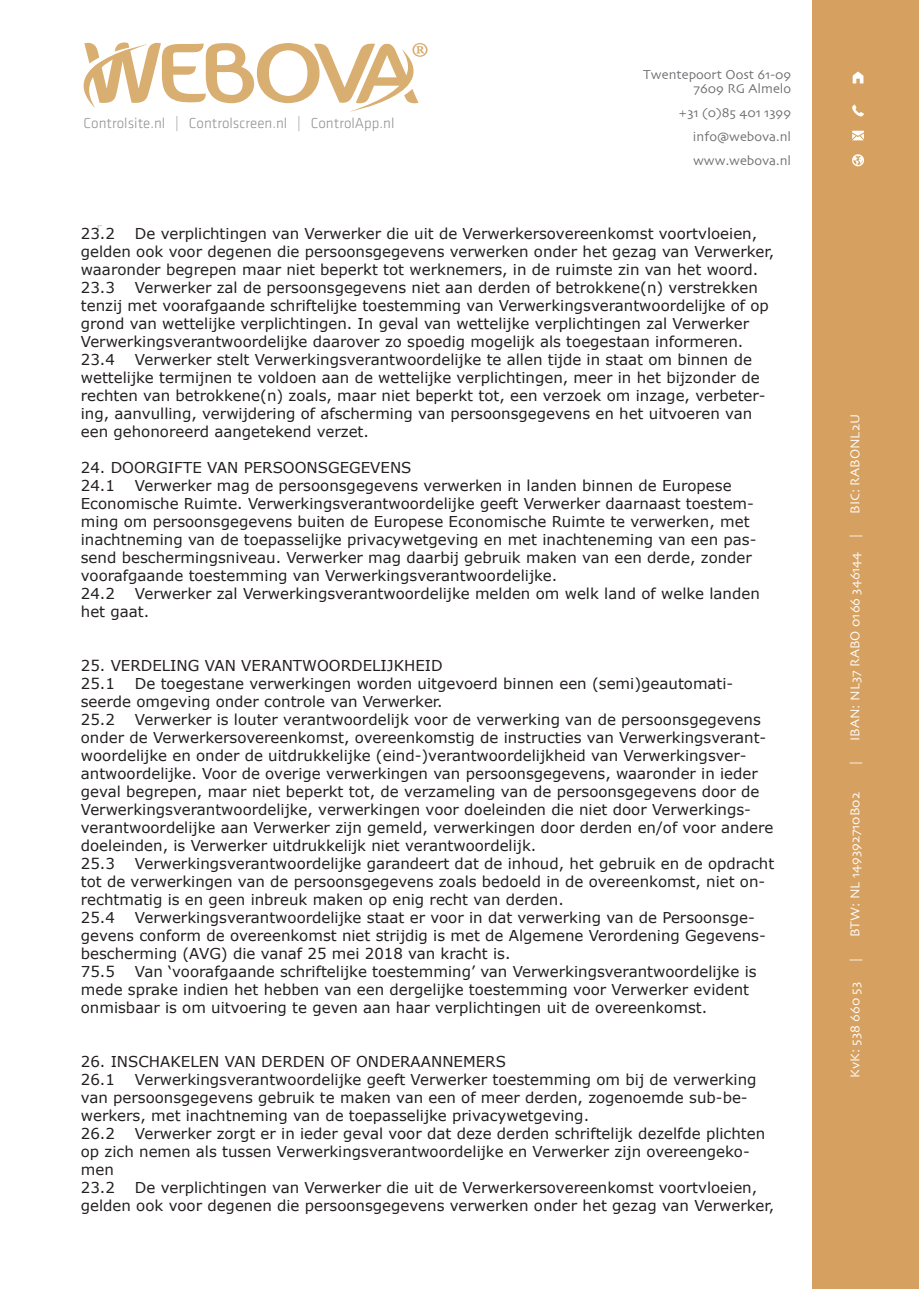
<style>
.page{position:relative;width:919px;height:1289px;background:#fff}
.page>*{position:absolute;margin:0;border:0;box-sizing:border-box;transform-origin:0 0}
.t1{font:15px/18px "Verdana";color:#231f20}
.t2{font:300 15px "Klavika";color:#8f9194}
.t3{font:13.5px "Skia Regular 1 1";color:#6c6d70}
.t4{font:13.5px "Skia Regular 1 1";color:#fff}
</style>
<div class="page">
<div style="left:812px;top:0;width:106px;height:1288px;background:#d6a160"></div>
<svg style="left:852px;top:105px;width:11px;height:11px"></svg>
<svg style="left:852px;top:72px;width:11px;height:11px"></svg>
<svg style="left:852px;top:154px;width:12px;height:12px"></svg>
<svg style="left:852px;top:131px;width:11px;height:9px"></svg>
<svg style="left:83px;top:42px;width:345px;height:70px"></svg>
<p class="t2" style="left:84px;top:115px;width:312px">Controlsite.nl | Controlscreen.nl | ControlApp.nl</p>
<p class="t3" style="left:643px;top:67px;width:149px">Twentepoort Oost 61-09</p>
<p class="t3" style="left:693px;top:80px;width:99px">7609 RG Almelo</p>
<p class="t3" style="left:678px;top:104px;width:115px">+31 (0)85 401 1399</p>
<p class="t3" style="left:693px;top:128px;width:100px">info@webova.nl</p>
<p class="t3" style="left:693px;top:152px;width:100px">www.webova.nl</p>
<p class="t1" style="left:81px;top:224px;width:695px;text-indent:54px">De verplichtingen van Verwerker die uit de Verwerkersovereenkomst voortvloeien, gelden ook voor degenen die persoonsgegevens verwerken onder het gezag van Verwerker, waaronder begrepen maar niet beperkt tot werknemers, in de ruimste zin van het woord.</p>
<p class="t1" style="left:81px;top:278px;width:36px">23.3</p>
<p class="t1" style="left:81px;top:224px;width:36px">23.2</p>
<p class="t1" style="left:81px;top:278px;width:689px;text-indent:54px">Verwerker zal de persoonsgegevens niet aan derden of betrokkene(n) verstrekken tenzij met voorafgaande schriftelijke toestemming van Verwerkingsverantwoordelijke of op grond van wettelijke verplichtingen. In geval van wettelijke verplichtingen zal Verwerker Verwerkingsverantwoordelijke daarover zo spoedig mogelijk als toegestaan informeren.</p>
<p class="t1" style="left:81px;top:350px;width:36px">23.4</p>
<p class="t1" style="left:81px;top:350px;width:686px;text-indent:54px">Verwerker stelt Verwerkingsverantwoordelijke te allen tijde in staat om binnen de wettelijke termijnen te voldoen aan de wettelijke verplichtingen, meer in het bijzonder de rechten van betrokkene(n) zoals, maar niet beperkt tot, een verzoek om inzage, verbeter&shy;ing, aanvulling, verwijdering of afscherming van persoonsgegevens en het uitvoeren van een gehonoreerd aangetekend verzet.</p>
<p class="t1" style="left:81px;top:458px;width:332px">24. DOORGIFTE VAN PERSOONSGEGEVENS</p>
<p class="t1" style="left:81px;top:476px;width:36px">24.1</p>
<p class="t1" style="left:81px;top:476px;width:677px;text-indent:54px">Verwerker mag de persoonsgegevens verwerken in landen binnen de Europese Economische Ruimte. Verwerkingsverantwoordelijke geeft Verwerker daarnaast toestem&shy;ming om persoonsgegevens buiten de Europese Economische Ruimte te verwerken, met inachtneming van de toepasselijke privacywetgeving en met inachteneming van een pas&shy;send beschermingsniveau. Verwerker mag daarbij gebruik maken van een derde, zonder voorafgaande toestemming van Verwerkingsverantwoordelijke.</p>
<p class="t1" style="left:81px;top:584px;width:36px">24.2</p>
<p class="t1" style="left:81px;top:584px;width:680px;text-indent:54px">Verwerker zal Verwerkingsverantwoordelijke melden om welk land of welke landen het gaat.</p>
<p class="t1" style="left:81px;top:656px;width:363px">25. VERDELING VAN VERANTWOORDELIJKHEID</p>
<p class="t1" style="left:81px;top:674px;width:36px">25.1</p>
<p class="t1" style="left:81px;top:674px;width:654px;text-indent:54px">De toegestane verwerkingen worden uitgevoerd binnen een (semi)geautomati&shy;seerde omgeving onder controle van Verwerker.</p>
<p class="t1" style="left:81px;top:710px;width:36px">25.2</p>
<p class="t1" style="left:81px;top:710px;width:694px;text-indent:54px">Verwerker is louter verantwoordelijk voor de verwerking van de persoonsgegevens onder de Verwerkersovereenkomst, overeenkomstig de instructies van Verwerkingsverant&shy;woordelijke en onder de uitdrukkelijke (eind-)verantwoordelijkheid van Verwerkingsver&shy;antwoordelijke. Voor de overige verwerkingen van persoonsgegevens, waaronder in ieder geval begrepen, maar niet beperkt tot, de verzameling van de persoonsgegevens door de Verwerkingsverantwoordelijke, verwerkingen voor doeleinden die niet door Verwerkings&shy;verantwoordelijke aan Verwerker zijn gemeld, verwerkingen door derden en/of voor andere doeleinden, is Verwerker uitdrukkelijk niet verantwoordelijk.</p>
<p class="t1" style="left:81px;top:854px;width:36px">25.3</p>
<p class="t1" style="left:81px;top:854px;width:695px;text-indent:54px">Verwerkingsverantwoordelijke garandeert dat de inhoud, het gebruik en de opdracht tot de verwerkingen van de persoonsgegevens zoals bedoeld in de overeenkomst, niet on&shy;rechtmatig is en geen inbreuk maken op enig recht van derden.</p>
<p class="t1" style="left:81px;top:908px;width:36px">25.4</p>
<p class="t1" style="left:81px;top:908px;width:686px;text-indent:54px">Verwerkingsverantwoordelijke staat er voor in dat verwerking van de Persoonsge&shy;gevens conform de overeenkomst niet strijdig is met de Algemene Verordening Gegevens&shy;bescherming (AVG) die vanaf 25 mei 2018 van kracht is.</p>
<p class="t1" style="left:81px;top:962px;width:36px">75.5</p>
<p class="t1" style="left:81px;top:962px;width:677px;text-indent:54px">Van ‘voorafgaande schriftelijke toestemming’ van Verwerkingsverantwoordelijke is mede sprake indien het hebben van een dergelijke toestemming voor Verwerker evident onmisbaar is om uitvoering te geven aan haar verplichtingen uit de overeenkomst.</p>
<p class="t1" style="left:81px;top:1052px;width:426px">26. INSCHAKELEN VAN DERDEN OF ONDERAANNEMERS</p>
<p class="t1" style="left:81px;top:1070px;width:36px">26.1</p>
<p class="t1" style="left:81px;top:1070px;width:677px;text-indent:54px">Verwerkingsverantwoordelijke geeft Verwerker toestemming om bij de verwerking van persoonsgegevens gebruik te maken van een of meer derden, zogenoemde sub-be&shy;werkers, met inachtneming van de toepasselijke privacywetgeving.</p>
<p class="t1" style="left:81px;top:1124px;width:36px">26.2</p>
<p class="t1" style="left:81px;top:1124px;width:686px;text-indent:54px">Verwerker zorgt er in ieder geval voor dat deze derden schriftelijk dezelfde plichten op zich nemen als tussen Verwerkingsverantwoordelijke en Verwerker zijn overeengeko&shy;men</p>
<p class="t1" style="left:81px;top:1178px;width:36px">23.2</p>
<p class="t1" style="left:81px;top:1178px;width:695px;text-indent:54px">De verplichtingen van Verwerker die uit de Verwerkersovereenkomst voortvloeien, gelden ook voor degenen die persoonsgegevens verwerken onder het gezag van Verwerker,</p>
<p class="t4" style="left:846px;top:514px;width:101px;rotate:-90deg">BIC: RABONL2U</p>
<p class="t4" style="left:846px;top:741px;width:208px;rotate:-90deg">IBAN: NL37 RABO 0166 346144 |</p>
<p class="t4" style="left:846px;top:765px;width:5px;rotate:-90deg">|</p>
<p class="t4" style="left:846px;top:937px;width:147px;rotate:-90deg">BTW: NL 149392710B02</p>
<p class="t4" style="left:846px;top:961px;width:5px;rotate:-90deg">|</p>
<p class="t4" style="left:846px;top:1077px;width:97px;rotate:-90deg">KvK: 538 660 53</p>
</div>
